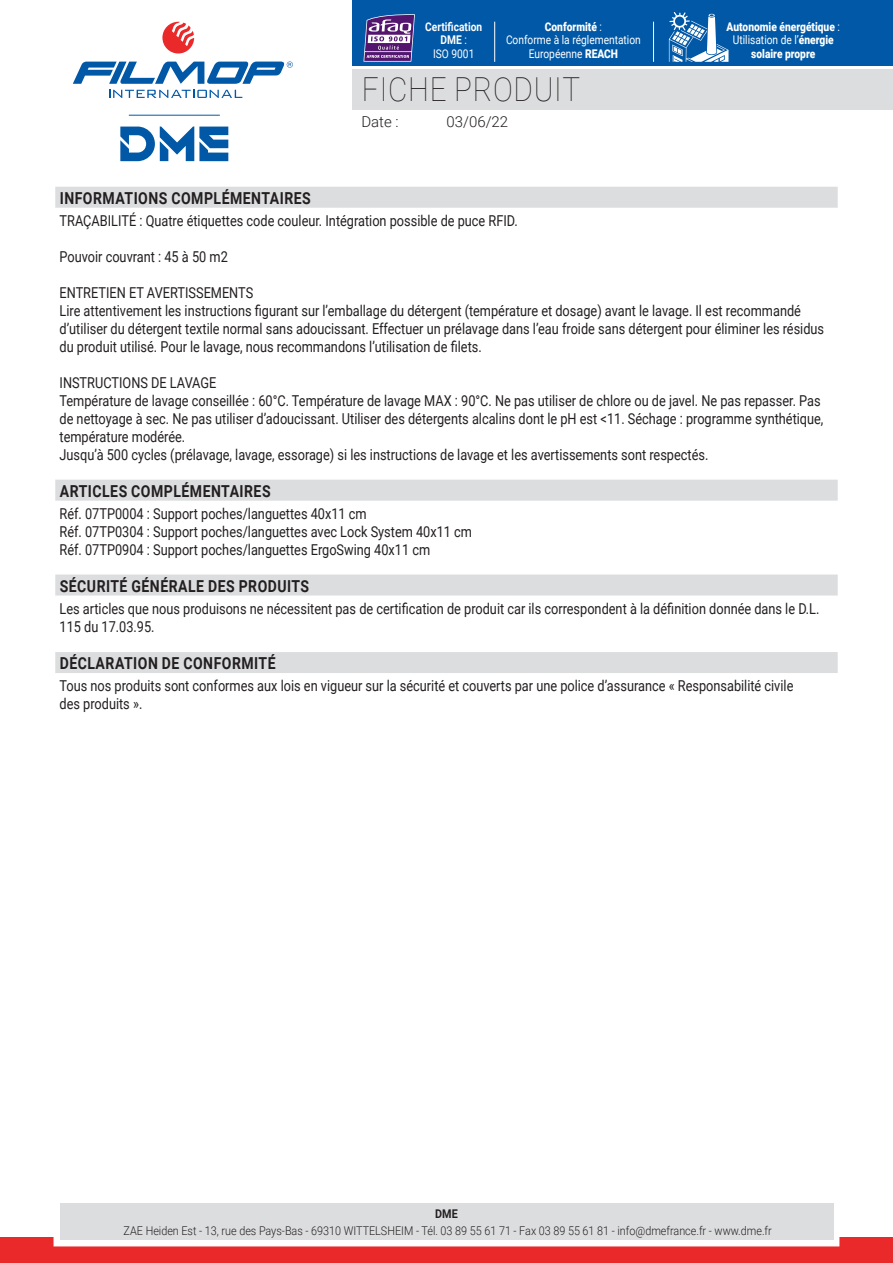
<style>
.page{position:relative;width:893px;height:1263px;background:#fff}
.page>*{position:absolute;margin:0;border:0;box-sizing:border-box;transform-origin:0 0}
.t1{font:100 33px "Roboto";letter-spacing:.025em;color:#231f20;scale:.9 1}
.t2{font:700 16.5px "Roboto";letter-spacing:.035em;color:#231f20;scale:.85 1}
.t3{font:15px/18px "Roboto";color:#231f20;scale:.85 1}
.t4{font:300 15px "Roboto";color:#231f20}
.t5{font:300 12px "Roboto";color:#231f20;scale:.9 1}
.t6{font:900 12px/13.5px "Roboto";color:#fff;text-align:center;scale:.85 1}
.t7{font:12px/13.5px "Roboto";color:#fff;text-align:center;scale:.85 1}
.t8{font:700 12px/13.5px "Roboto";color:#fff;text-align:center;scale:.85 1}
.t9{font:700 12px "Roboto";color:#231f20;scale:.9 1}
.s1{font-weight:400}
.s2{font-weight:900}
</style>
<div class="page">
<div style="left:353px;top:69px;width:540px;height:40px;background:#dcdddf"></div>
<svg style="left:109px;top:90px;width:133px;height:8px"></svg>
<svg style="left:162px;top:22px;width:32px;height:32px"></svg>
<svg style="left:73px;top:61px;width:220px;height:23px"></svg>
<div style="left:353px;top:0;width:540px;height:66px;background:#0158a6"></div>
<div style="left:0;top:1237px;width:893px;height:26px;background:#e9292a"></div>
<div style="left:54px;top:1197px;width:785px;height:49px;border:12px solid #fff"></div>
<div style="left:60px;top:1203px;width:773px;height:37px;background:#dcdddf"></div>
<svg style="left:120px;top:126px;width:108px;height:35px"></svg>
<hr style="left:129px;top:115px;width:91px;height:1px;background:#0158a6">
<hr style="left:653px;top:22px;width:1px;height:40px;background:#fff">
<hr style="left:494px;top:22px;width:1px;height:40px;background:#fff">
<svg style="left:669px;top:12px;width:59px;height:50px"></svg>
<svg style="left:363px;top:14px;width:52px;height:48px;background:#7a619e"></svg>
<hr style="left:365px;top:51px;width:46px;height:1px;background:#fff">
<div style="left:55px;top:187px;width:783px;height:21px;background:#dcdddf"></div>
<div style="left:55px;top:480px;width:783px;height:21px;background:#dcdddf"></div>
<div style="left:55px;top:574px;width:783px;height:21px;background:#dcdddf"></div>
<div style="left:55px;top:652px;width:783px;height:21px;background:#dcdddf"></div>
<p class="t8" style="left:425px;top:19px;width:68px">Certification<br>DME <span class="s1">:<br>ISO 9001</span></p>
<p class="t6" style="left:727px;top:19px;width:135px">Autonomie énergétique <span class="s1">:<br>Utilisation de l’</span>énergie solaire propre</p>
<p class="t7" style="left:506px;top:19px;width:160px"><span class="s2">Conformité</span> :<br>Conforme à la réglementation<br>Européenne <span class="s2">REACH</span></p>
<h1 class="t1" style="left:362px;top:67px;width:244px">FICHE PRODUIT</h1>
<p class="t4" style="left:361px;top:111px;width:39px">Date :</p>
<p class="t4" style="left:446px;top:111px;width:63px">03/06/22</p>
<p class="t2" style="left:60px;top:186px;width:297px">INFORMATIONS COMPLÉMENTAIRES</p>
<p class="t3" style="left:60px;top:211px;width:541px">TRAÇABILITÉ : Quatre étiquettes code couleur. Intégration possible de puce RFID.</p>
<p class="t3" style="left:60px;top:247px;width:200px">Pouvoir couvrant : 45 à 50 m2</p>
<p class="t3" style="left:60px;top:283px;width:901px">ENTRETIEN ET AVERTISSEMENTS<br>Lire attentivement les instructions figurant sur l’emballage du détergent (température et dosage) avant le lavage. Il est recommandé d’utiliser du détergent textile normal sans adoucissant. Effectuer un prélavage dans l’eau froide sans détergent pour éliminer les résidus du produit utilisé. Pour le lavage, nous recommandons l’utilisation de filets.</p>
<p class="t3" style="left:60px;top:373px;width:900px">INSTRUCTIONS DE LAVAGE<br>Température de lavage conseillée : 60°C. Température de lavage MAX : 90°C. Ne pas utiliser de chlore ou de javel. Ne pas repasser. Pas de nettoyage à sec. Ne pas utiliser d’adoucissant. Utiliser des détergents alcalins dont le pH est &lt;11. Séchage : programme synthétique, température modérée.<br>Jusqu’à 500 cycles (prélavage, lavage, essorage) si les instructions de lavage et les avertissements sont respectés.</p>
<p class="t2" style="left:60px;top:479px;width:250px">ARTICLES COMPLÉMENTAIRES</p>
<p class="t3" style="left:60px;top:504px;width:487px">Réf. 07TP0004 : Support poches/languettes 40x11 cm<br>Réf. 07TP0304 : Support poches/languettes avec Lock System 40x11 cm<br>Réf. 07TP0904 : Support poches/languettes ErgoSwing 40x11 cm</p>
<p class="t2" style="left:60px;top:574px;width:295px">SÉCURITÉ GÉNÉRALE DES PRODUITS</p>
<p class="t3" style="left:60px;top:599px;width:896px">Les articles que nous produisons ne nécessitent pas de certification de produit car ils correspondent à la définition donnée dans le D.L.<br>115 du 17.03.95.</p>
<p class="t2" style="left:60px;top:652px;width:256px">DÉCLARATION DE CONFORMITÉ</p>
<p class="t3" style="left:60px;top:676px;width:865px">Tous nos produits sont conformes aux lois en vigueur sur la sécurité et couverts par une police d’assurance « Responsabilité civile des produits ».</p>
<p class="t9" style="left:435px;top:1206px;width:27px">DME</p>
<p class="t5" style="left:124px;top:1222px;width:722px">ZAE Heiden Est - 13, rue des Pays-Bas - 69310 WITTELSHEIM - Tél. 03 89 55 61 71 - Fax 03 89 55 61 81 - info@dmefrance.fr - www.dme.fr</p>
</div>
